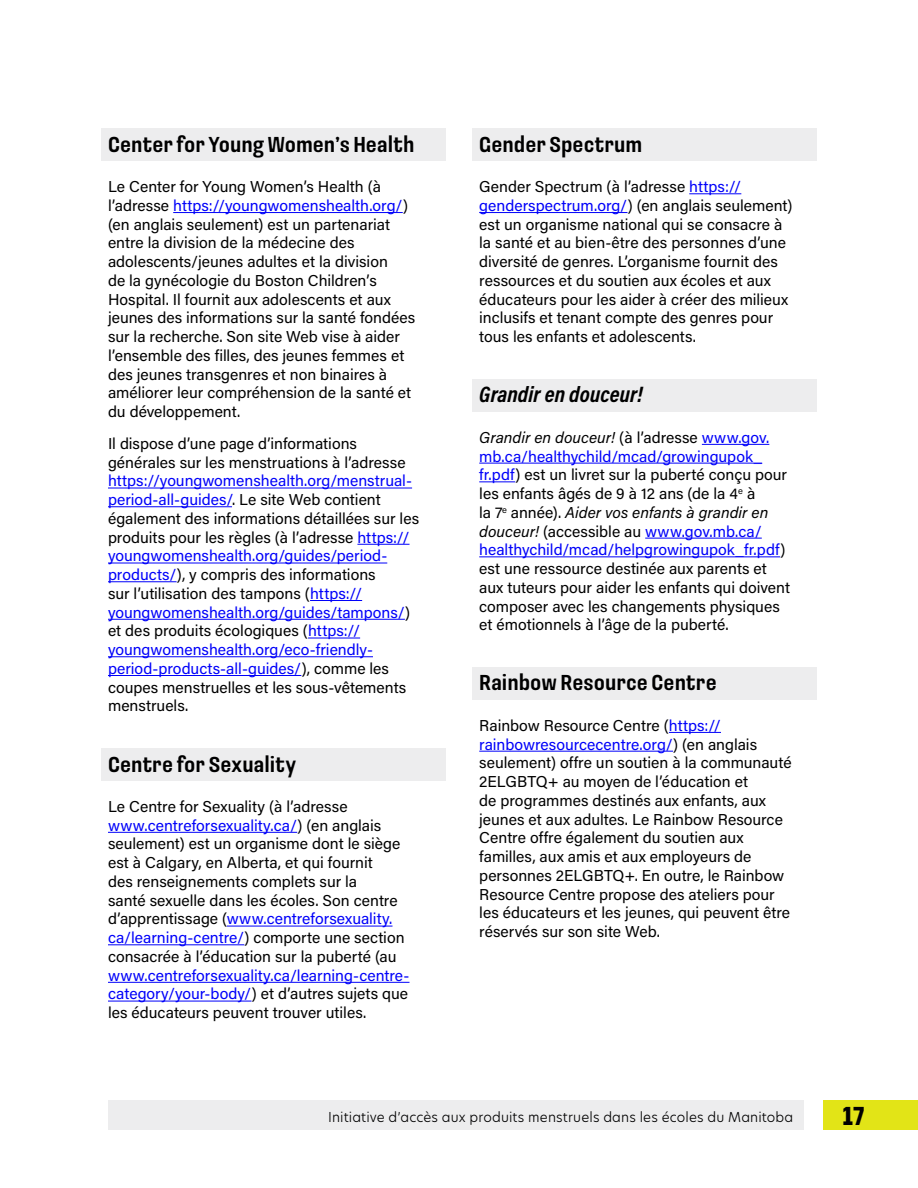
<style>
.page{position:relative;width:918px;height:1188px;background:#fff}
.page>*{position:absolute;margin:0;border:0;box-sizing:border-box;transform-origin:0 0}
.t1{font:700 27px "Loos Compressed";color:#000}
.Head_B_New{font:500 22.5px "Loos Compressed";color:#000}
.Head_B_New-2{font:italic 700 22.5px "Acumin Pro Cond";letter-spacing:.005em;color:#000}
.Paragraph_2-column{font:15.75px/18.8px "Acumin Pro";color:#000}
.t2{font:300 13.5px "New Hero";letter-spacing:.01em;color:#000}
.s1{color:#0000fa}
.s2{font-style:italic}
</style>
<div class="page">
<div style="left:108px;top:1101px;width:696px;height:29px;background:#ededee"></div>
<div style="left:823px;top:1101px;width:95px;height:29px;background:#e2e417"></div>
<div style="left:101px;top:128px;width:345px;height:33px;background:#ededee"></div>
<hr style="left:173px;top:212px;width:230px;height:1px;background:#0000fa">
<hr style="left:108px;top:488px;width:304px;height:1px;background:#0000fa">
<hr style="left:108px;top:506px;width:124px;height:1px;background:#0000fa">
<hr style="left:357px;top:544px;width:53px;height:1px;background:#0000fa">
<hr style="left:108px;top:563px;width:279px;height:1px;background:#0000fa">
<hr style="left:108px;top:581px;width:69px;height:1px;background:#0000fa">
<hr style="left:310px;top:600px;width:52px;height:1px;background:#0000fa">
<hr style="left:108px;top:619px;width:297px;height:1px;background:#0000fa">
<hr style="left:308px;top:638px;width:52px;height:1px;background:#0000fa">
<hr style="left:108px;top:656px;width:265px;height:1px;background:#0000fa">
<hr style="left:108px;top:675px;width:193px;height:1px;background:#0000fa">
<div style="left:101px;top:748px;width:345px;height:33px;background:#ededee"></div>
<hr style="left:108px;top:832px;width:189px;height:1px;background:#0000fa">
<hr style="left:227px;top:926px;width:166px;height:1px;background:#0000fa">
<hr style="left:108px;top:944px;width:136px;height:1px;background:#0000fa">
<hr style="left:108px;top:982px;width:302px;height:1px;background:#0000fa">
<hr style="left:108px;top:1001px;width:144px;height:1px;background:#0000fa">
<div style="left:472px;top:128px;width:345px;height:33px;background:#ededee"></div>
<hr style="left:689px;top:193px;width:52px;height:1px;background:#0000fa">
<hr style="left:479px;top:212px;width:149px;height:1px;background:#0000fa">
<div style="left:472px;top:379px;width:345px;height:33px;background:#ededee"></div>
<hr style="left:702px;top:444px;width:67px;height:1px;background:#0000fa">
<hr style="left:479px;top:463px;width:283px;height:1px;background:#0000fa">
<hr style="left:479px;top:481px;width:36px;height:1px;background:#0000fa">
<hr style="left:645px;top:538px;width:117px;height:1px;background:#0000fa">
<hr style="left:479px;top:556px;width:301px;height:1px;background:#0000fa">
<div style="left:472px;top:667px;width:345px;height:32px;background:#ededee"></div>
<hr style="left:669px;top:732px;width:52px;height:1px;background:#0000fa">
<hr style="left:479px;top:751px;width:194px;height:1px;background:#0000fa">
<h3 class="Head_B_New" style="left:108px;top:129px;width:308px">Center for Young Women’s Health</h3>
<p class="Paragraph_2-column" style="left:108px;top:177px;width:309px">Le Center for Young Women’s Health (à l’adresse <span class="s1">https://youngwomenshealth.org/</span>) (en anglais seulement) est un partenariat entre la division de la médecine des adolescents/jeunes adultes et la division<br>de la gynécologie du Boston Children’s Hospital. Il fournit aux adolescents et aux jeunes des informations sur la santé fondées sur la recherche. Son site Web vise à aider l’ensemble des filles, des jeunes femmes et des jeunes transgenres et non binaires à améliorer leur compréhension de la santé et du développement.</p>
<p class="Paragraph_2-column" style="left:108px;top:433px;width:313px">Il dispose d’une page d’informations générales sur les menstruations à l’adresse <span class="s1">https://youngwomenshealth.org/menstrual&shy;period-all-guides/</span>. Le site Web contient également des informations détaillées sur les produits pour les règles (à l’adresse <span class="s1">https:// youngwomenshealth.org/guides/period&shy;products/</span>), y compris des informations<br>sur l’utilisation des tampons (<span class="s1">https:// youngwomenshealth.org/guides/tampons/</span>) et des produits écologiques (<span class="s1">https:// youngwomenshealth.org/eco-friendly&shy;period-products-all-guides/</span>), comme les coupes menstruelles et les sous-vêtements menstruels.</p>
<h3 class="Head_B_New" style="left:108px;top:748px;width:190px">Centre for Sexuality</h3>
<p class="Paragraph_2-column" style="left:108px;top:796px;width:303px">Le Centre for Sexuality (à l’adresse <span class="s1">www.centreforsexuality.ca/</span>) (en anglais seulement) est un organisme dont le siège est à Calgary, en Alberta, et qui fournit<br>des renseignements complets sur la<br>santé sexuelle dans les écoles. Son centre d’apprentissage (<span class="s1">www.centreforsexuality. ca/learning-centre/</span>) comporte une section consacrée à l’éducation sur la puberté (au <span class="s1">www.centreforsexuality.ca/learning-centre&shy;category/your-body/</span>) et d’autres sujets que les éducateurs peuvent trouver utiles.</p>
<h3 class="Head_B_New" style="left:479px;top:129px;width:165px">Gender Spectrum</h3>
<p class="Paragraph_2-column" style="left:479px;top:177px;width:315px">Gender Spectrum (à l’adresse <span class="s1">https:// genderspectrum.org/</span>) (en anglais seulement) est un organisme national qui se consacre à la santé et au bien-être des personnes d’une diversité de genres. L’organisme fournit des ressources et du soutien aux écoles et aux éducateurs pour les aider à créer des milieux inclusifs et tenant compte des genres pour tous les enfants et adolescents.</p>
<h3 class="Head_B_New-2" style="left:479px;top:380px;width:165px">Grandir en douceur!</h3>
<p class="Paragraph_2-column" style="left:479px;top:427px;width:312px"><span class="s2">Grandir en douceur!</span> (à l’adresse <span class="s1">www.gov. mb.ca/healthychild/mcad/growingupok_ fr.pdf</span>) est un livret sur la puberté conçu pour les enfants âgés de 9 à 12 ans (de la 4<sup>e</sup> à<br>la 7<sup>e</sup> année). <span class="s2">Aider vos enfants à grandir en douceur!</span> (accessible au <span class="s1">www.gov.mb.ca/ healthychild/mcad/helpgrowingupok_fr.pdf</span>) est une ressource destinée aux parents et aux tuteurs pour aider les enfants qui doivent composer avec les changements physiques et émotionnels à l’âge de la puberté.</p>
<h3 class="Head_B_New" style="left:479px;top:667px;width:239px">Rainbow Resource Centre</h3>
<p class="Paragraph_2-column" style="left:479px;top:715px;width:314px">Rainbow Resource Centre (<span class="s1">https:// rainbowresourcecentre.org/</span>) (en anglais seulement) offre un soutien à la communauté 2ELGBTQ+ au moyen de l’éducation et<br>de programmes destinés aux enfants, aux jeunes et aux adultes. Le Rainbow Resource Centre offre également du soutien aux familles, aux amis et aux employeurs de personnes 2ELGBTQ+. En outre, le Rainbow Resource Centre propose des ateliers pour les éducateurs et les jeunes, qui peuvent être réservés sur son site Web.</p>
<p class="t2" style="left:328px;top:1107px;width:467px">Initiative d’accès aux produits menstruels dans les écoles du Manitoba</p>
<h1 class="t1" style="left:842px;top:1096px;width:24px">17</h1>
</div>
